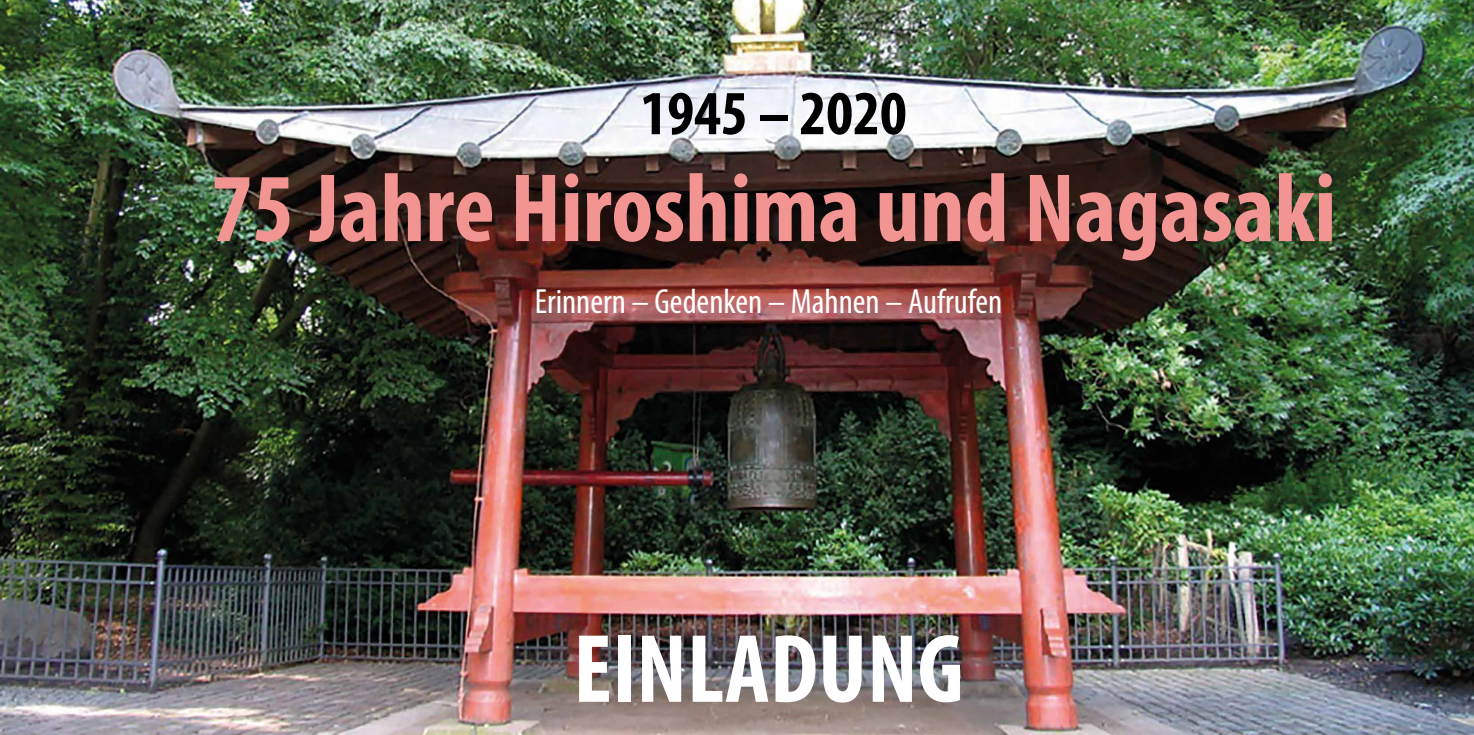
<style>
.page{position:relative;width:1474px;height:735px;background:#fff}
.page>*{position:absolute;margin:0;border:0;box-sizing:border-box;transform-origin:0 0}
.t1{font:700 condensed 98px "Myriad Pro";color:#f29492}
.t2{font:700 condensed 98px "Myriad Pro";color:#fff}
.t3{font:700 condensed 63px "Myriad Pro";color:#000}
.t4{font:condensed 35px "Myriad Pro";color:#fff}
</style>
<div class="page">
<img style="left:0;top:0;width:1473px;height:734px">
<h2 class="t3" style="left:640px;top:74px;width:268px">1945 – 2020</h2>
<h1 class="t1" style="left:211px;top:147px;width:1127px">75 Jahre Hiroshima und Nagasaki</h1>
<p class="t4" style="left:535px;top:280px;width:469px">Erinnern – Gedenken – Mahnen – Aufrufen</p>
<h1 class="t2" style="left:573px;top:607px;width:392px">EINLADUNG</h1>
</div>
